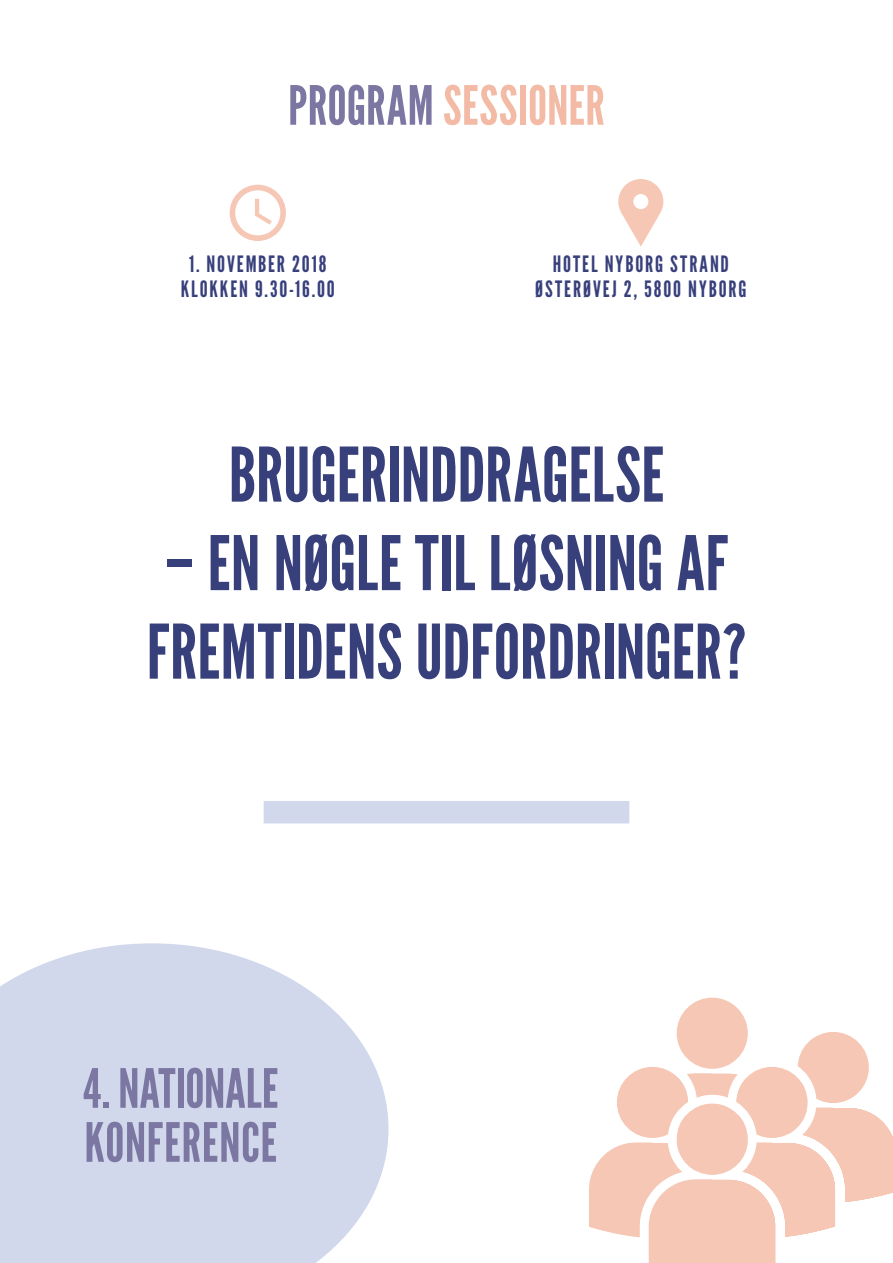
<style>
.page{position:relative;width:893px;height:1263px;background:#fff}
.page>*{position:absolute;margin:0;border:0;box-sizing:border-box;transform-origin:0 0}
.t1{font:75px/88.5px "League Gothic";color:#38407c}
.t2{font:54px/54px "League Gothic";letter-spacing:.005em;color:#7b77a2}
.t3{font:54px "League Gothic";letter-spacing:.005em;color:#f3bba6}
.t4{font:22.5px/25.5px "League Gothic";letter-spacing:.085em;color:#38407c;text-align:center}
.s1{color:#7b77a2}
</style>
<div class="page">
<svg style="left:230px;top:185px;width:56px;height:56px"></svg>
<div style="left:264px;top:801px;width:365px;height:22px;background:#d1d8eb"></div>
<div style="left:789px;top:1023px;width:89px;height:89px;border:9px solid #fff;border-radius:50%"></div>
<div style="left:798px;top:1032px;width:71px;height:71px;background:#f6c7b4;border-radius:50%"></div>
<div style="left:668px;top:989px;width:89px;height:89px;border:9px solid #fff;border-radius:50%"></div>
<div style="left:677px;top:998px;width:71px;height:71px;background:#f6c7b4;border-radius:50%"></div>
<svg style="left:589px;top:1060px;width:304px;height:203px"></svg>
<div style="left:677px;top:1104px;width:71px;height:71px;background:#f6c7b4;border-radius:50%"></div>
<svg style="left:618px;top:179px;width:45px;height:68px"></svg>
<svg style="left:0;top:943px;width:388px;height:320px;background:#d6dced"></svg>
<h2 class="t3" style="left:288px;top:73px;width:318px"><span class="s1">PROGRAM</span> SESSIONER</h2>
<p class="t4" style="left:181px;top:251px;width:155px">1. NOVEMBER 2018<br>KLOKKEN 9.30-16.00</p>
<p class="t4" style="left:535px;top:251px;width:213px">HOTEL NYBORG STRAND<br>ØSTERØVEJ 2, 5800 NYBORG</p>
<h1 class="t1" style="left:229px;top:431px;width:437px">BRUGERINDDRAGELSE</h1>
<h1 class="t1" style="left:147px;top:520px;width:601px">– EN NØGLE TIL LØSNING AF<br>FREMTIDENS UDFORDRINGER?</h1>
<h2 class="t2" style="left:83px;top:1062px;width:197px">4. NATIONALE<br>KONFERENCE</h2>
</div>
